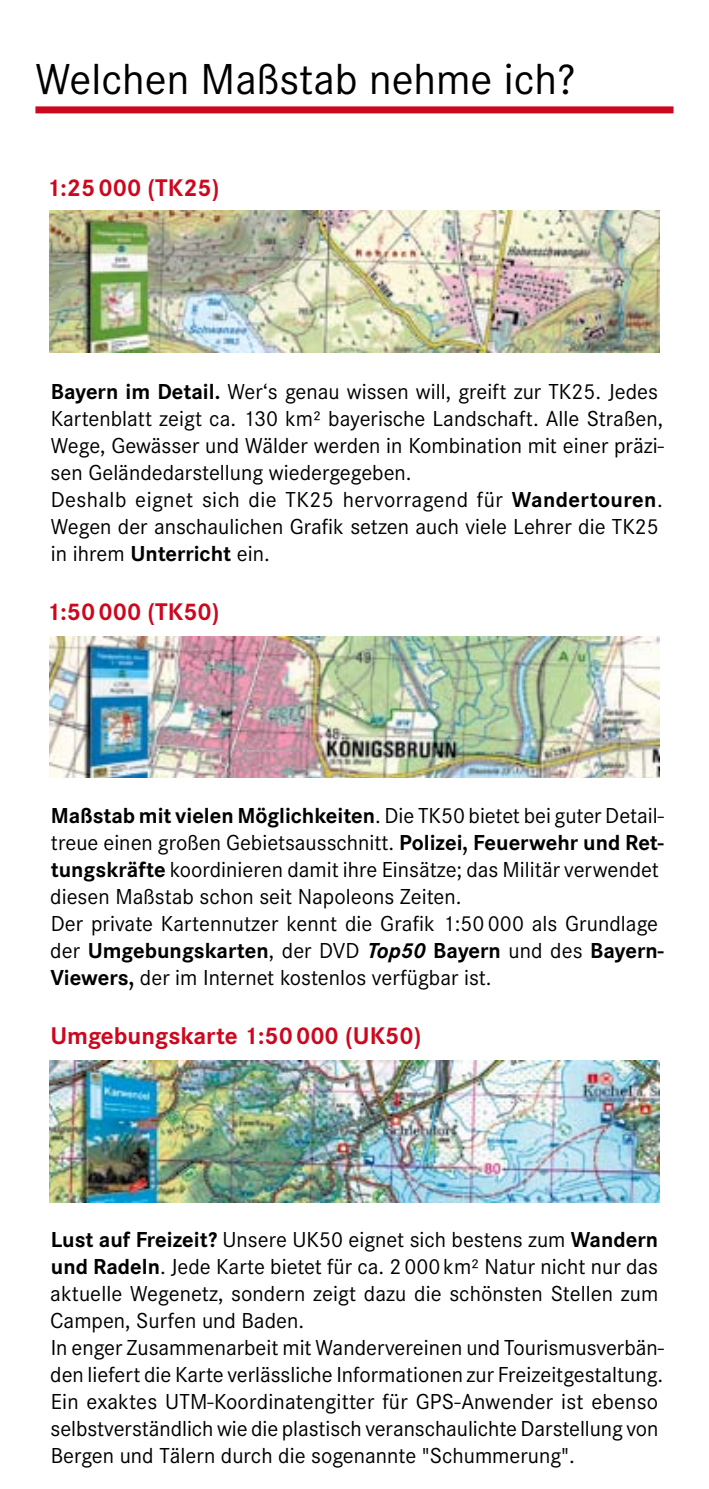
<style>
.page{position:relative;width:709px;height:1489px;background:#fff}
.page>*{position:absolute;margin:0;border:0;box-sizing:border-box;transform-origin:0 0}
.t1{font:45px "Corporate S";color:#000}
.t2{font:700 25px "Corporate S";color:#cd071e}
.t3{font:22.5px/27px "Corporate S";color:#000}
.s1{font-weight:700}
.s2{font-weight:700;font-style:italic}
</style>
<div class="page">
<div style="left:35px;top:106px;width:638px;height:7px;background:#cd071e"></div>
<img style="left:50px;top:211px;width:609px;height:141px">
<img style="left:50px;top:636px;width:609px;height:141px">
<img style="left:50px;top:1060px;width:609px;height:142px">
<h1 class="t1" style="left:35px;top:53px;width:541px">Welchen Maßstab nehme ich?</h1>
<p class="t2" style="left:46px;top:173px;width:175px">1:25 000 (TK25)</p>
<p class="t3" style="left:51px;top:378px;width:614px"><span class="s1">Bayern im Detail.</span> Wer‘s genau wissen will, greift zur TK25. Jedes Kartenblatt zeigt ca. 130 km² bayerische Landschaft. Alle Straßen, Wege, Gewässer und Wälder werden in Kombination mit einer präzi&shy;sen Geländedarstellung wiedergegeben.<br>Deshalb eignet sich die TK25 hervorragend für <span class="s1">Wandertouren</span>.<br>Wegen der anschaulichen Grafik setzen auch viele Lehrer die TK25 in ihrem <span class="s1">Unterricht</span> ein.</p>
<p class="t2" style="left:46px;top:597px;width:175px">1:50 000 (TK50)</p>
<p class="t3" style="left:50px;top:802px;width:615px"><span class="s1">Maßstab mit vielen Möglichkeiten</span>. Die TK50 bietet bei guter Detail&shy;treue einen großen Gebietsausschnitt. <span class="s1">Polizei, Feuerwehr und Ret&shy;tungskräfte</span> koordinieren damit ihre Einsätze; das Militär verwendet diesen Maßstab schon seit Napoleons Zeiten.<br>Der private Kartennutzer kennt die Grafik 1:50 000 als Grundlage der <span class="s1">Umgebungskarten</span>, der DVD <span class="s2">Top50</span> <span class="s1">Bayern</span> und des <span class="s1">Bayern-Viewers,</span> der im Internet kostenlos verfügbar ist.</p>
<p class="t2" style="left:50px;top:1020px;width:372px">Umgebungskarte 1:50 000 (UK50)</p>
<p class="t3" style="left:50px;top:1225px;width:615px"><span class="s1">Lust auf Freizeit?</span> Unsere UK50 eignet sich bestens zum <span class="s1">Wandern und Radeln</span>. Jede Karte bietet für ca. 2000km² Natur nicht nur das aktuelle Wegenetz, sondern zeigt dazu die schönsten Stellen zum Campen, Surfen und Baden.<br>In enger Zusammenarbeit mit Wandervereinen und Tourismusverbän&shy;den liefert die Karte verlässliche Informationen zur Freizeitgestaltung.<br>Ein exaktes UTM-Koordinatengitter für GPS-Anwender ist ebenso selbstverständlich wie die plastisch veranschaulichte Darstellung von Bergen und Tälern durch die sogenannte "Schummerung".</p>
</div>
